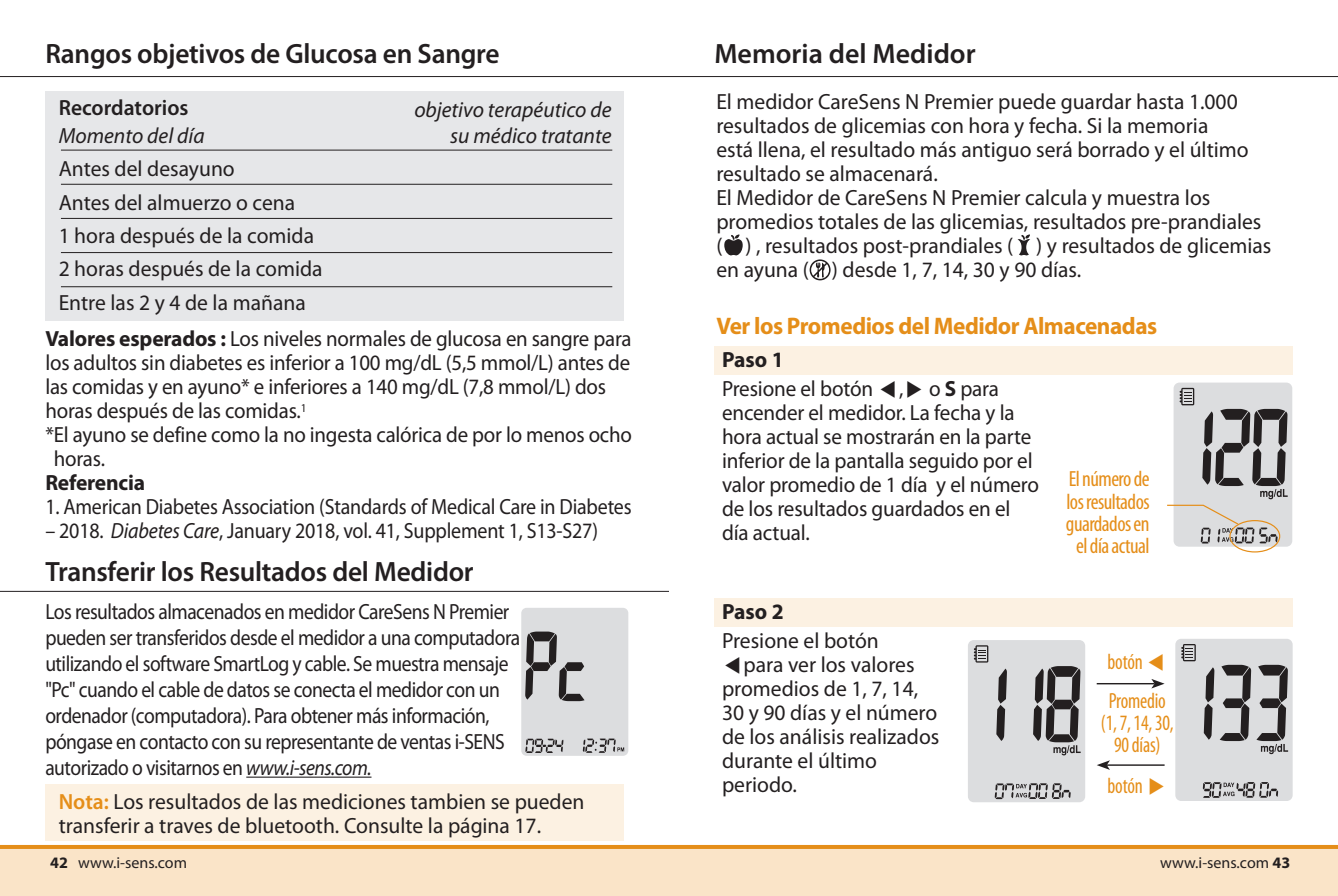
<style>
.page{position:relative;width:1338px;height:896px;background:#fff}
.page>*{position:absolute;margin:0;border:0;box-sizing:border-box;transform-origin:0 0}
.t1{font:600 28px "Myriad Pro";letter-spacing:-.01em;color:#231f20}
.t2{font:700 24px "Myriad Pro";letter-spacing:-.02em;color:#e58e19}
.t3{font:22px/24px "Myriad Pro";letter-spacing:-.005em;color:#231f20}
.t4{font:22px/26px "Myriad Pro";letter-spacing:-.025em;color:#231f20;scale:.89 1}
.t5{font:22px "Myriad Pro";letter-spacing:-.005em;color:#231f20;scale:.95 1}
.t6{font:22px/24px "Myriad Pro";letter-spacing:-.005em;color:#231f20;scale:.96 1}
.t7{font:22px "Myriad Pro";letter-spacing:-.005em;color:#231f20;scale:.91 1}
.t8{font:italic 22px/26px "Myriad Pro";color:#231f20;text-align:right}
.t9{font:condensed 22px/22px "Myriad Pro";letter-spacing:-.025em;color:#e58e19;text-align:center}
.t10{font:condensed 22px/38.8px "Myriad Pro";letter-spacing:-.025em;color:#e58e19;scale:.9 1}
.t11{font:700 22px "Myriad Pro";letter-spacing:-.01em;color:#231f20}
.t12{font:600 22px "Myriad Pro";color:#231f20}
.t13{font:16px "Myriad Pro";color:#231f20}
.s1{font-weight:700}
.s2{font-style:italic}
.s3{font-weight:600;color:#e58e19}
.s4{font-family:"YDIYGO140 KS Cpc EUC H"}
.s5{font-family:"YDIYGO140 KS Cpc EUC H";font-stretch:normal}
</style>
<div class="page">
<hr style="left:0;top:76px;width:669px;height:1px;background:#231f20">
<hr style="left:669px;top:76px;width:669px;height:1px;background:#231f20">
<div style="left:0;top:847px;width:669px;height:49px;background:#fae4c8"></div>
<div style="left:669px;top:847px;width:669px;height:49px;background:#fae4c8"></div>
<hr style="left:0;top:845px;width:669px;height:4px;background:#e58e19">
<hr style="left:669px;top:845px;width:669px;height:4px;background:#e58e19">
<div style="left:45px;top:784px;width:579px;height:57px;background:#fcf1e2"></div>
<div style="left:45px;top:91px;width:579px;height:229px;background:#e6e7e9"></div>
<hr style="left:246px;top:776px;width:125px;height:1px;background:#231f20">
<hr style="left:61px;top:150px;width:551px;height:1px;background:#231f20">
<hr style="left:61px;top:184px;width:551px;height:1px;background:#231f20">
<hr style="left:61px;top:218px;width:551px;height:1px;background:#231f20">
<hr style="left:61px;top:252px;width:551px;height:1px;background:#231f20">
<hr style="left:61px;top:286px;width:551px;height:1px;background:#231f20">
<hr style="left:0;top:591px;width:669px;height:1px;background:#231f20">
<svg style="left:521px;top:608px;width:107px;height:148px;background:#c7c8c9"></svg>
<div style="left:714px;top:346px;width:579px;height:28px;background:#fcf1e2"></div>
<div style="left:1229px;top:520px;width:51px;height:32px;border:1px solid #e58e19;border-radius:50%"></div>
<svg style="left:1167px;top:382px;width:125px;height:165px;background:#c0c0c0"></svg>
<div style="left:714px;top:598px;width:579px;height:28px;background:#fcf1e2"></div>
<hr style="left:1097px;top:683px;width:57px;height:1px;background:#231f20">
<svg style="left:1151px;top:679px;width:14px;height:9px"></svg>
<hr style="left:1107px;top:764px;width:58px;height:2px;background:#231f20">
<svg style="left:1097px;top:760px;width:13px;height:10px"></svg>
<svg style="left:724px;top:234px;width:19px;height:22px"></svg>
<svg style="left:1018px;top:234px;width:12px;height:22px"></svg>
<svg style="left:810px;top:259px;width:21px;height:21px"></svg>
<svg style="left:1175px;top:639px;width:118px;height:162px;background:#bdbdbf"></svg>
<svg style="left:968px;top:640px;width:117px;height:162px;background:#bebec0"></svg>
<p class="t1" style="left:45px;top:36px;width:456px">Rangos objetivos de Glucosa en Sangre</p>
<p class="t12" style="left:59px;top:94px;width:131px">Recordatorios</p>
<p class="t8" style="left:59px;top:122px;width:148px">Momento del día</p>
<p class="t3" style="left:59px;top:152px;width:265px;line-height:33.4px">Antes del desayuno<br>Antes del almuerzo o cena<br>1 hora después de la comida<br>2 horas después de la comida<br>Entre las 2 y 4 de la mañana</p>
<p class="t8" style="left:414px;top:97px;width:199px">objetivo terapéutico de su médico tratante</p>
<p class="t5" style="left:45px;top:325px;width:619px"><span class="s1">Valores esperados :</span> Los niveles normales de glucosa en sangre para</p>
<p class="t5" style="left:45px;top:349px;width:617px">los adultos sin diabetes es inferior a 100 mg/dL (5,5 mmol/L) antes de</p>
<p class="t5" style="left:45px;top:373px;width:592px">las comidas y en ayuno* e inferiores a 140 mg/dL (7,8 mmol/L) dos</p>
<p class="t5" style="left:45px;top:397px;width:276px">horas después de las comidas.<sup>1</sup></p>
<p class="t5" style="left:45px;top:421px;width:619px">*El ayuno se define como la no ingesta calórica de por lo menos ocho</p>
<p class="t5" style="left:54px;top:445px;width:55px">horas.</p>
<p class="t11" style="left:45px;top:469px;width:101px">Referencia</p>
<p class="t7" style="left:45px;top:493px;width:646px">1. American Diabetes Association (Standards of Medical Care in Diabetes</p>
<p class="t7" style="left:45px;top:517px;width:609px">– 2018. <span class="s2">Diabetes Care</span>, January 2018, vol. 41, Supplement 1, S13-S27)</p>
<p class="t1" style="left:45px;top:554px;width:430px">Transferir los Resultados del Medidor</p>
<p class="t4" style="left:45px;top:598px;width:535px">Los resultados almacenados en medidor CareSens N Premier pueden ser transferidos desde el medidor a una computadora utilizando el software SmartLog y cable. Se muestra mensaje "Pc" cuando el cable de datos se conecta el medidor con un ordenador (computadora). Para obtener más información, póngase en contacto con su representante de ventas i-SENS autorizado o visitarnos en <span class="s2">www.i-sens.com.</span></p>
<p class="t3" style="left:59px;top:789px;width:527px"><span class="s3">Nota:</span> Los resultados de las mediciones tambien se pueden transferir a traves de bluetooth. Consulte la página 17.</p>
<p class="t1" style="left:714px;top:36px;width:263px">Memoria del Medidor</p>
<p class="t3" style="left:716px;top:89px;width:557px">El medidor CareSens N Premier puede guardar hasta 1.000 resultados de glicemias con hora y fecha. Si la memoria<br>está llena, el resultado más antiguo será borrado y el último resultado se almacenará.<br>El Medidor de CareSens N Premier calcula y muestra los promedios totales de las glicemias, resultados pre-prandiales ( ) , resultados post-prandiales ( ) y resultados de glicemias en ayuna ( ) desde 1, 7, 14, 30 y 90 días.</p>
<p class="t2" style="left:716px;top:310px;width:442px">Ver los Promedios del Medidor Almacenadas</p>
<p class="t6" style="left:722px;top:344px;width:290px;line-height:29.6px"><span class="s1">Paso 1<br></span>Presione el botón <span class="s4">◀</span>,<span class="s4">▶</span> o <span class="s1">S</span> para</p>
<p class="t6" style="left:722px;top:400px;width:332px">encender el medidor. La fecha y la hora actual se mostrarán en la parte inferior de la pantalla seguido por el valor promedio de 1 día y el número de los resultados guardados en el día actual.</p>
<p class="t11" style="left:722px;top:597px;width:63px">Paso 2</p>
<p class="t3" style="left:722px;top:628px;width:219px">Presione el botón <span class="s4">◀</span>para ver los valores promedios de 1, 7, 14,<br>30 y 90 días y el número de los análisis realizados durante el último periodo.</p>
<p class="t9" style="left:1066px;top:468px;width:85px">El número de los resultados guardados en el día actual</p>
<p class="t10" style="left:1108px;top:642px;width:68px">botón <span class="s5">◀<br></span>Promedio</p>
<p class="t10" style="left:1101px;top:712px;width:82px;line-height:21.8px;text-align:center">(1, 7, 14, 30,<br>90 días)</p>
<p class="t10" style="left:1108px;top:766px;width:68px">botón <span class="s5">▶</span></p>
<p class="t13" style="left:50px;top:853px;width:138px"><span class="s1">42</span> www.i-sens.com</p>
<p class="t13" style="left:1160px;top:853px;width:132px">www.i-sens.com <span class="s1">43</span></p>
</div>
